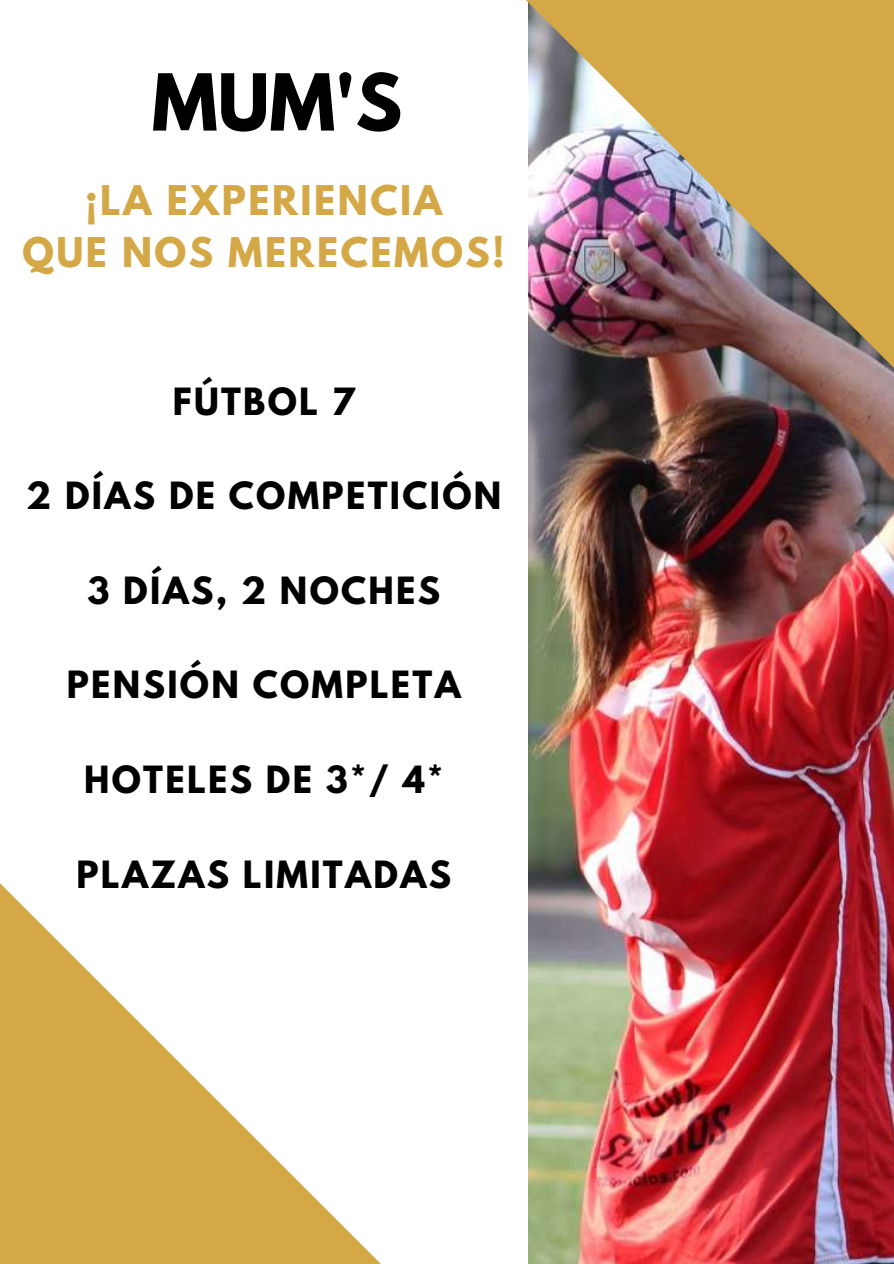
<style>
.page{position:relative;width:894px;height:1264px;background:#fff}
.page>*{position:absolute;margin:0;border:0;box-sizing:border-box;transform-origin:0 0}
.t1{font:700 69.45px "League Spartan";color:#000}
.t2{font:700 36.3px/51.8px "League Spartan";letter-spacing:.07em;color:#d4a846;text-align:center}
.t3{font:700 33.3px "League Spartan";letter-spacing:.07em;color:#000}
</style>
<div class="page">
<svg style="left:0;top:883px;width:380px;height:380px"></svg>
<img style="left:528px;top:510px;width:365px;height:753px">
<img style="left:526px;top:0;width:367px;height:510px">
<h1 class="t1" style="left:152px;top:68px;width:252px">MUM'S</h1>
<p class="t2" style="left:22px;top:179px;width:484px">¡LA EXPERIENCIA<br>QUE NOS MERECEMOS!</p>
<p class="t3" style="left:173px;top:384px;width:183px">FÚTBOL 7</p>
<p class="t3" style="left:26px;top:479px;width:476px">2 DÍAS DE COMPETICIÓN</p>
<p class="t3" style="left:87px;top:574px;width:354px">3 DÍAS, 2 NOCHES</p>
<p class="t3" style="left:67px;top:668px;width:395px">PENSIÓN COMPLETA</p>
<p class="t3" style="left:84px;top:763px;width:361px">HOTELES DE 3*/ 4*</p>
<p class="t3" style="left:76px;top:857px;width:376px">PLAZAS LIMITADAS</p>
</div>
